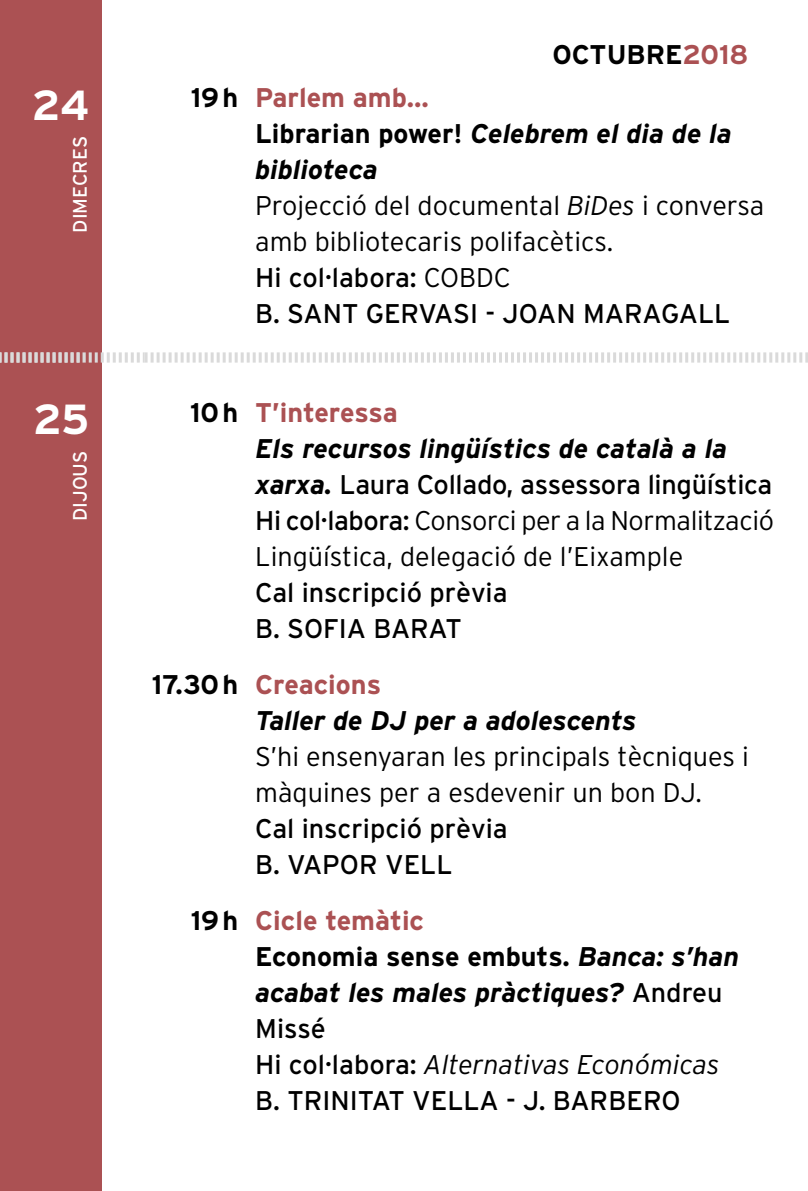
<style>
.page{position:relative;width:808px;height:1191px;background:#fff}
.page>*{position:absolute;margin:0;border:0;box-sizing:border-box;transform-origin:0 0}
.t1{font:700 42px "Interstate";color:#fff}
.t2{font:300 27px/36px "Interstate";color:#000}
.t3{font:italic 700 27px/36px "Interstate";color:#000}
.t4{font:27px/36px "Interstate";color:#000}
.t5{font:700 27px/55.8px "Interstate";color:#ab5153}
.t6{font:700 27px "Interstate";color:#000}
.t7{font:19.5px "Interstate";color:#fff}
.s1{color:#ab5153}
.s2{font-weight:700}
.s3{font-weight:700;color:#ab5153}
.s4{font-weight:700;font-style:italic}
.s5{font-style:italic}
.s6{font-weight:400}
.s7{font-weight:400;color:#000}
.s8{color:#000}
.s9{font-style:normal}
.s10{font-style:normal;color:#ab5153}
.s11{font-weight:400;font-style:normal}
.s12{font-weight:300}
</style>
<div class="page">
<div style="left:0;top:0;width:102px;height:1191px;background:#ab5153"></div>
<svg style="left:0;top:352px;width:808px;height:10px"></svg>
<h1 class="t1" style="left:32px;top:81px;width:59px">24</h1>
<p class="t7" style="left:69px;top:232px;width:95px;rotate:-90deg">Dimecres</p>
<h1 class="t1" style="left:33px;top:396px;width:58px">25</h1>
<p class="t7" style="left:69px;top:521px;width:70px;rotate:-90deg">Dijous</p>
<p class="t6" style="left:552px;top:40px;width:197px">OCTUBRE<span class="s1">2018</span></p>
<p class="t2" style="left:255px;top:80px;width:511px;text-indent:-64px"><span class="s2">19h</span> <span class="s3">Parlem amb…<br></span><span class="s2">Librarian power!</span> <span class="s4">Celebrem el dia de la biblioteca<br></span>Projecció del documental <span class="s5">BiDes</span> i conversa amb bibliotecaris polifacètics.<br><span class="s6">Hi col·labora:</span> COBDC<br><span class="s6">B. Sant Gervasi</span></p>
<p class="t4" style="left:485px;top:296px;width:138px">- Joan Maragall</p>
<p class="t2" style="left:255px;top:394px;width:520px;text-indent:-65px"><span class="s2">10h</span> <span class="s3">T’interessa<br></span><span class="s4">Els recursos lingüístics de català a la xarxa.</span> <span class="s6">Laura Collado, assessora lingüística Hi col·labora:</span> Consorci per a la Normalització Lingüística, delegació de l’Eixample</p>
<p class="t4" style="left:255px;top:574px;width:254px">Cal inscripció prèvia<br>B. Sofia</p>
<p class="t5" style="left:152px;top:600px;width:258px;text-indent:222px"><span class="s7">Barat<br></span><span class="s8">17.30h</span> Creacions</p>
<p class="t3" style="left:255px;top:702px;width:383px">Taller de DJ per a adolescents</p>
<p class="t2" style="left:255px;top:738px;width:495px">S’hi ensenyaran les principals tècniques i màquines per a esdevenir un bon DJ.</p>
<p class="t4" style="left:255px;top:810px;width:254px">Cal inscripció prèvia<br>B. Vapor Vell</p>
<p class="t3" style="left:255px;top:902px;width:485px;text-indent:-64px"><span class="s9">19h</span> <span class="s10">Cicle temàtic<br></span><span class="s9">Economia sense embuts.</span> Banca: s’han acabat les males pràctiques? <span class="s11">Andreu<br>Missé<br>Hi col·labora:</span> <span class="s12">Alternativas Económicas<br></span><span class="s11">B. Trinitat</span></p>
<p class="t4" style="left:412px;top:1081px;width:36px">Vella</p>
<p class="t4" style="left:506px;top:1081px;width:84px">- J. Barber</p>
<p class="t4" style="left:661px;top:1081px;width:21px">o</p>
</div>
